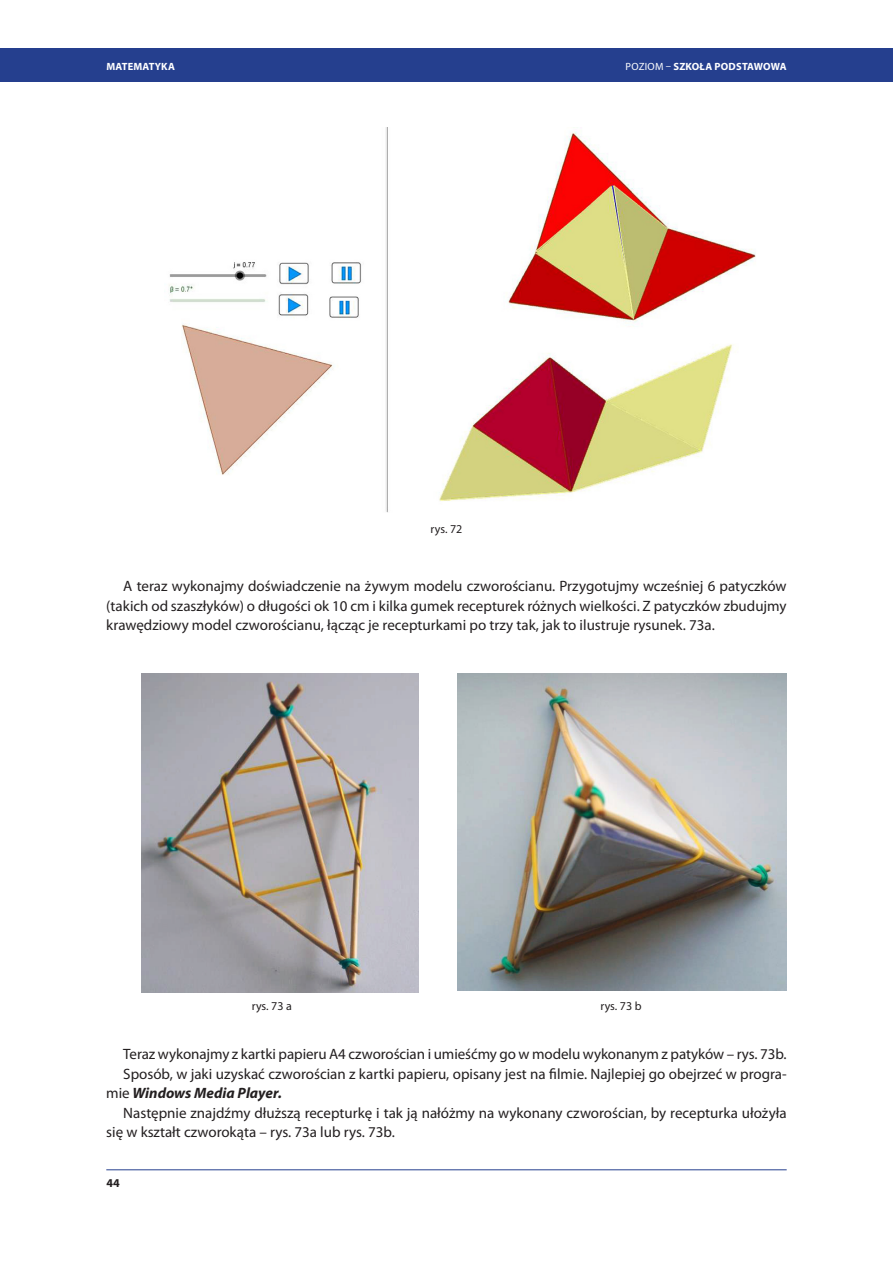
<style>
.page{position:relative;width:893px;height:1263px;background:#fff}
.page>*{position:absolute;margin:0;border:0;box-sizing:border-box;transform-origin:0 0}
.Podstawa_1{font:15px/19.5px "Myriad Pro";color:#231f20}
.przypis_zrodlo{font:12px "Myriad Pro";color:#231f20}
.t1{font:700 12px "Myriad Pro";color:#231f20}
.t2{font:700 10.5px "Myriad Pro";letter-spacing:.02em;color:#fff}
.s1{font-weight:400}
.s2{font-weight:700;font-style:italic}
</style>
<div class="page">
<hr style="left:106px;top:1169px;width:681px;height:1px;background:#253f8e">
<div style="left:0;top:49px;width:893px;height:33px;background:#253f8e"></div>
<img style="left:169px;top:128px;width:587px;height:385px">
<img style="left:142px;top:673px;width:276px;height:320px">
<img style="left:457px;top:673px;width:330px;height:318px">
<p class="t2" style="left:107px;top:59px;width:70px">MATEMATYKA</p>
<p class="t2" style="left:626px;top:59px;width:163px"><span class="s1">POZIOM –</span> SZKOŁA PODSTAWOWA</p>
<p class="przypis_zrodlo" style="left:431px;top:521px;width:33px">rys. 72</p>
<p class="Podstawa_1" style="left:106px;top:576px;width:682px;text-align:justify;text-indent:17px">A teraz wykonajmy doświadczenie na żywym modelu czworościanu. Przygotujmy wcześniej 6 patyczków (takich od szaszłyków) o długości ok 10 cm i kilka gumek recepturek różnych wielkości. Z patyczków zbudujmy krawędziowy model czworościanu, łącząc je recepturkami po trzy tak, jak to ilustruje rysunek. 73a.</p>
<p class="przypis_zrodlo" style="left:252px;top:999px;width:42px">rys. 73 a</p>
<p class="przypis_zrodlo" style="left:600px;top:999px;width:43px">rys. 73 b</p>
<p class="Podstawa_1" style="left:123px;top:1044px;width:665px">Teraz wykonajmy z kartki papieru A4 czworościan i umieśćmy go w modelu wykonanym z patyków – rys. 73b.</p>
<p class="Podstawa_1" style="left:106px;top:1064px;width:682px;text-indent:17px">Sposób, w jaki uzyskać czworościan z kartki papieru, opisany jest na filmie. Najlepiej go obejrzeć w progra&shy;mie <span class="s2">Windows Media Player.</span></p>
<p class="Podstawa_1" style="left:106px;top:1103px;width:682px;text-indent:17px">Następnie znajdźmy dłuższą recepturkę i tak ją nałóżmy na wykonany czworościan, by recepturka ułożyła się w kształt czworokąta – rys. 73a lub rys. 73b.</p>
<p class="t1" style="left:106px;top:1175px;width:15px">44</p>
</div>
